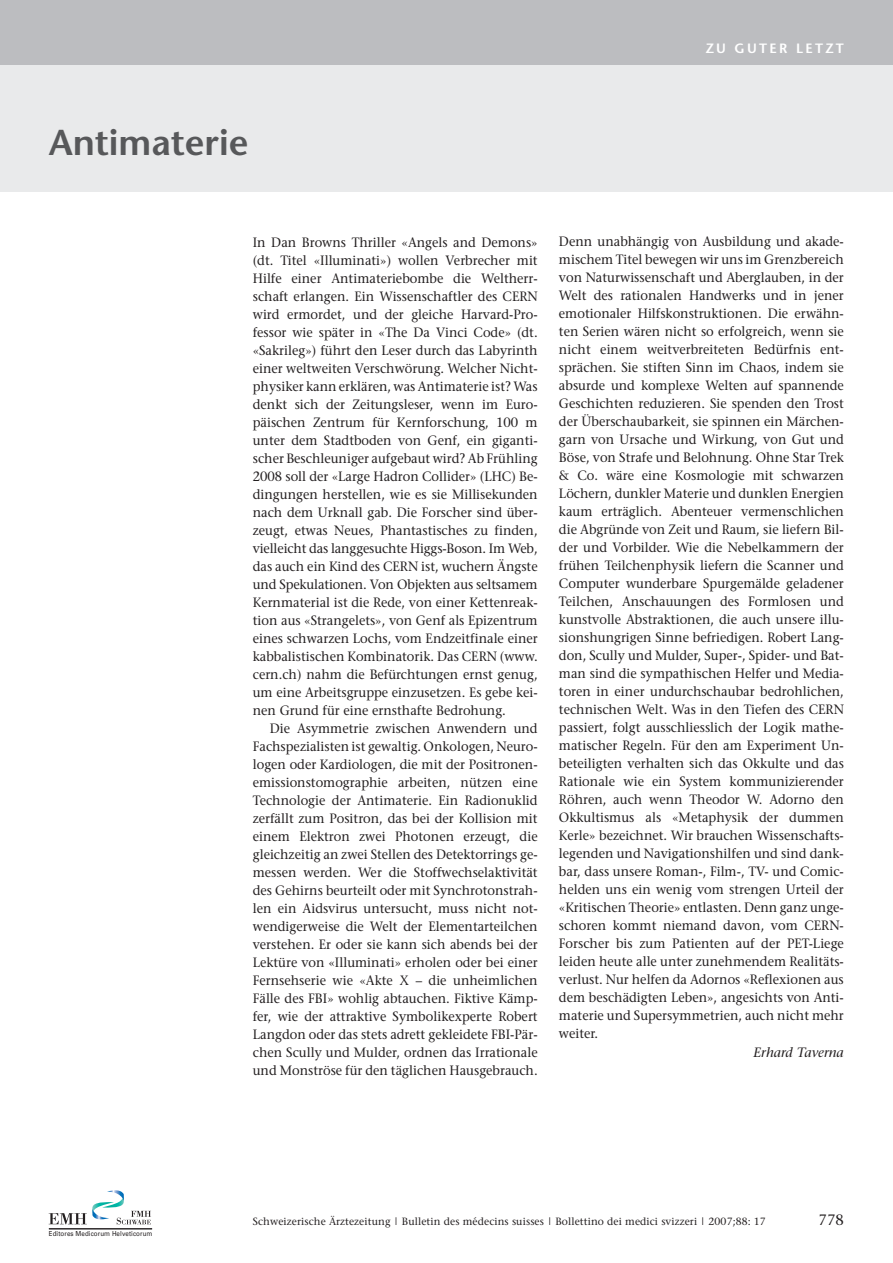
<style>
.page{position:relative;width:893px;height:1263px;background:#fff}
.page>*{position:absolute;margin:0;border:0;box-sizing:border-box;transform-origin:0 0}
.t1{font:600 36px "Stone Sans";color:#57585a}
.t2{font:15px "Stone Serif";color:#231f20}
.t3{font:13.5px/18px "Stone Serif";color:#231f20;text-align:justify;scale:.95 1}
.t4{font:italic 13.5px "Stone Serif";color:#231f20}
.t5{font:600 13.5px "Stone Sans";letter-spacing:.17em;color:#fff}
.t6{font:10.5px "Stone Serif";letter-spacing:.01em;color:#231f20}
.t7{font:6.9px "Univers";letter-spacing:.015em;color:#231f20;scale:.9 1}
</style>
<div class="page">
<div style="left:0;top:60px;width:893px;height:132px;background:#e9eaeb"></div>
<div style="left:0;top:0;width:893px;height:64px;background:#bcbdc0"></div>
<svg style="left:49px;top:1190px;width:102px;height:34px"></svg>
<hr style="left:49px;top:1228px;width:103px;height:1px;background:#231f20">
<h1 class="t1" style="left:49px;top:128px;width:201px">Antimaterie</h1>
<p class="t5" style="left:706px;top:42px;width:140px">ZU GUTER LETZT</p>
<p class="t3" style="left:253px;top:234px;width:301px">In Dan Browns Thriller «Angels and Demons» (dt. Titel «Illuminati») wollen Verbrecher mit Hilfe einer Antimateriebombe die Weltherr&shy;schaft erlangen. Ein Wissenschaftler des CERN wird ermordet, und der gleiche Harvard-Pro&shy;fessor wie später in «The Da Vinci Code» (dt. «Sakrileg») führt den Leser durch das Labyrinth einer weltweiten Verschwörung. Welcher Nicht&shy;physiker kann erklären, was Antimaterie ist? Was denkt sich der Zeitungsleser, wenn im Euro&shy;päischen Zentrum für Kernforschung, 100 m unter dem Stadtboden von Genf, ein giganti&shy;scher Beschleuniger aufgebaut wird? Ab Frühling 2008 soll der «Large Hadron Collider» (LHC) Be&shy;dingungen herstellen, wie es sie Millisekunden nach dem Urknall gab. Die Forscher sind über&shy;zeugt, etwas Neues, Phantastisches zu finden, vielleicht das langgesuchte Higgs-Boson. Im Web, das auch ein Kind des CERN ist, wuchern Ängste und Spekulationen. Von Objekten aus seltsamem Kernmaterial ist die Rede, von einer Kettenreak&shy;tion aus «Strangelets», von Genf als Epizentrum eines schwarzen Lochs, vom Endzeitfinale einer kabbalistischen Kombinatorik. Das CERN (www. cern.ch) nahm die Befürchtungen ernst genug, um eine Arbeitsgruppe einzusetzen. Es gebe kei&shy;nen Grund für eine ernsthafte Bedrohung.</p>
<p class="t3" style="left:253px;top:720px;width:301px;text-indent:17px">Die Asymmetrie zwischen Anwendern und Fachspezialisten ist gewaltig. Onkologen, Neuro&shy;logen oder Kardiologen, die mit der Positronen&shy;emissionstomographie arbeiten, nützen eine Technologie der Antimaterie. Ein Radionuklid zerfällt zum Positron, das bei der Kollision mit einem Elektron zwei Photonen erzeugt, die gleichzeitig an zwei Stellen des Detektorrings ge&shy;messen werden. Wer die Stoffwechselaktivität des Gehirns beurteilt oder mit Synchrotonstrah&shy;len ein Aidsvirus untersucht, muss nicht not&shy;wendigerweise die Welt der Elementarteilchen verstehen. Er oder sie kann sich abends bei der Lektüre von «Illuminati» erholen oder bei einer Fernsehserie wie «Akte X – die unheimlichen Fälle des FBI» wohlig abtauchen. Fiktive Kämp&shy;fer, wie der attraktive Symbolikexperte Robert Langdon oder das stets adrett gekleidete FBI-Pär&shy;chen Scully und Mulder, ordnen das Irrationale und Monströse für den täglichen Hausgebrauch.</p>
<p class="t3" style="left:559px;top:234px;width:301px">Denn unabhängig von Ausbildung und akade&shy;mischem Titel bewegen wir uns im Grenzbereich von Naturwissenschaft und Aberglauben, in der Welt des rationalen Handwerks und in jener emotionaler Hilfskonstruktionen. Die erwähn&shy;ten Serien wären nicht so erfolgreich, wenn sie nicht einem weitverbreiteten Bedürfnis ent&shy;sprächen. Sie stiften Sinn im Chaos, indem sie absurde und komplexe Welten auf spannende Geschichten reduzieren. Sie spenden den Trost der Überschaubarkeit, sie spinnen ein Märchen&shy;garn von Ursache und Wirkung, von Gut und Böse, von Strafe und Belohnung. Ohne Star Trek &amp; Co. wäre eine Kosmologie mit schwarzen Löchern, dunkler Materie und dunklen Energien kaum erträglich. Abenteuer vermenschlichen die Abgründe von Zeit und Raum, sie liefern Bil&shy;der und Vorbilder. Wie die Nebelkammern der frühen Teilchenphysik liefern die Scanner und Computer wunderbare Spurgemälde geladener Teilchen, Anschauungen des Formlosen und kunstvolle Abstraktionen, die auch unsere illu&shy;sionshungrigen Sinne befriedigen. Robert Lang&shy;don, Scully und Mulder, Super-, Spider- und Bat&shy;man sind die sympathischen Helfer und Media&shy;toren in einer undurchschaubar bedrohlichen, technischen Welt. Was in den Tiefen des CERN passiert, folgt ausschliesslich der Logik mathe&shy;matischer Regeln. Für den am Experiment Un&shy;beteiligten verhalten sich das Okkulte und das Rationale wie ein System kommunizierender Röhren, auch wenn Theodor W. Adorno den Okkultismus als «Metaphysik der dummen Kerle» bezeichnet. Wir brauchen Wissenschafts&shy;legenden und Navigationshilfen und sind dank&shy;bar, dass unsere Roman-, Film-, TV- und Comic&shy;helden uns ein wenig vom strengen Urteil der «Kritischen Theorie» entlasten. Denn ganz unge&shy;schoren kommt niemand davon, vom CERN-Forscher bis zum Patienten auf der PET-Liege leiden heute alle unter zunehmendem Realitäts&shy;verlust. Nur helfen da Adornos «Reflexionen aus dem beschädigten Leben», angesichts von Anti&shy;materie und Supersymmetrien, auch nicht mehr weiter.</p>
<p class="t4" style="left:753px;top:1046px;width:92px">Erhard Taverna</p>
<p class="t7" style="left:49px;top:1229px;width:117px">Editores Medicorum Helveticorum</p>
<p class="t6" style="left:253px;top:1217px;width:515px">Schweizerische Ärztezeitung | Bulletin des médecins suisses | Bollettino dei medici svizzeri | 2007;88: 17</p>
<p class="t2" style="left:818px;top:1213px;width:27px">778</p>
</div>
